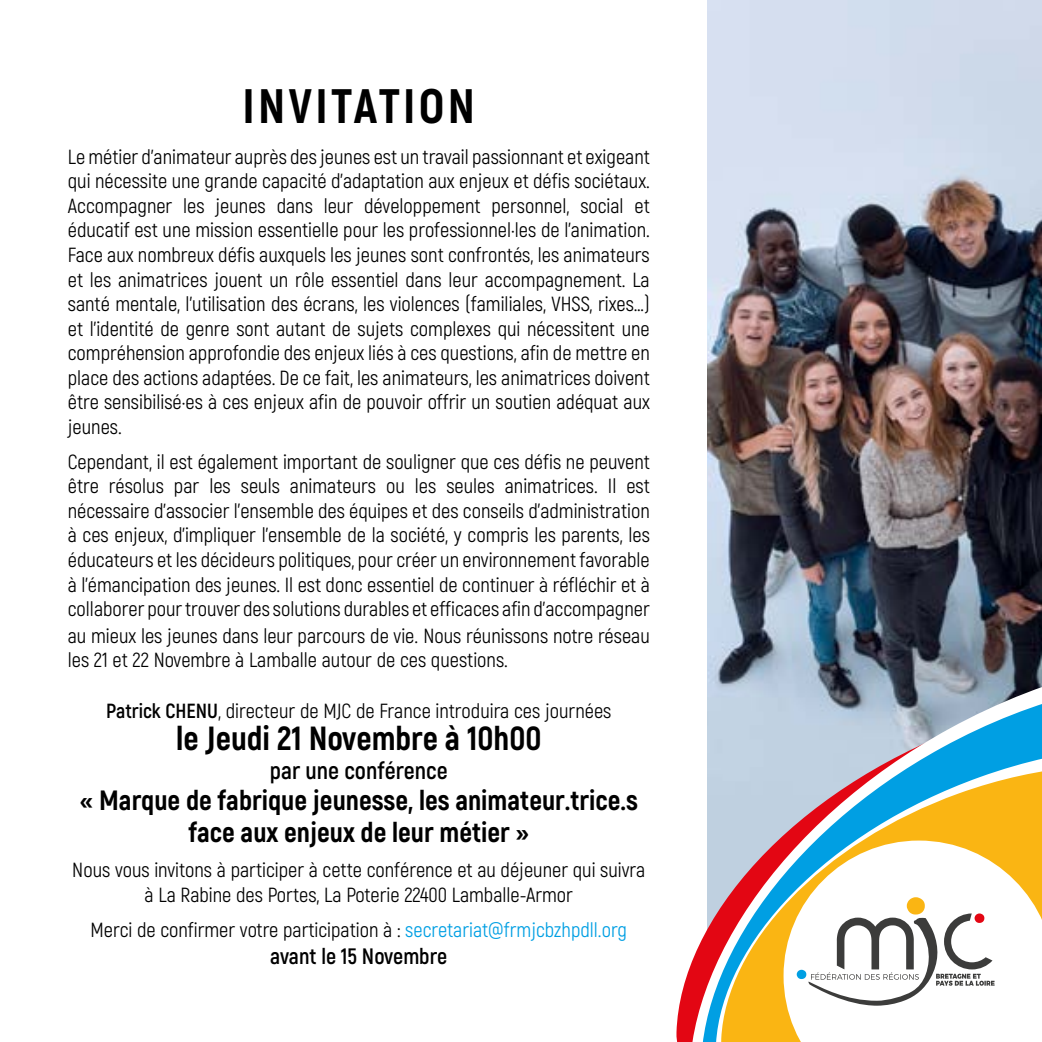
<style>
.page{position:relative;width:1042px;height:1042px;background:#fff}
.page>*{position:absolute;margin:0;border:0;box-sizing:border-box;transform-origin:0 0}
.t1{font:800 48.3px "Akrobat";letter-spacing:.07em;color:#000}
.t2{font:800 33.43px "Akrobat";color:#000}
.t3{font:800 27.82px/31.5px "Akrobat";color:#000;text-align:center}
.t4{font:700 24.15px "Akrobat";color:#000}
.t5{font:700 22.22px "Akrobat";color:#000}
.t6{font:20.47px/24.5px "Akrobat";color:#000;text-align:justify}
.s1{font-weight:700}
.s2{color:#009fe3}
</style>
<div class="page">
<img style="left:708px;top:0;width:334px;height:650px">
<svg style="left:676px;top:650px;width:366px;height:392px"></svg>
<svg style="left:690px;top:674px;width:352px;height:368px"></svg>
<svg style="left:715px;top:738px;width:327px;height:304px;background:#90bfdc"></svg>
<svg style="left:720px;top:758px;width:322px;height:284px;background:#b8b08f"></svg>
<svg style="left:783px;top:840px;width:259px;height:202px"></svg>
<svg style="left:797px;top:897px;width:197px;height:108px"></svg>
<h1 class="t1" style="left:243px;top:76px;width:234px">INVITATION</h1>
<p class="t6" style="left:68px;top:144px;width:583px">Le métier d'animateur auprès des jeunes est un travail passionnant et exigeant qui nécessite une grande capacité d'adaptation aux enjeux et défis sociétaux.<br>Accompagner les jeunes dans leur développement personnel, social et éducatif est une mission essentielle pour les professionnel·les de l'animation.<br>Face aux nombreux défis auxquels les jeunes sont confrontés, les animateurs et les animatrices jouent un rôle essentiel dans leur accompagnement. La santé mentale, l'utilisation des écrans, les violences (familiales, VHSS, rixes…) et l'identité de genre sont autant de sujets complexes qui nécessitent une compréhension approfondie des enjeux liés à ces questions, afin de mettre en place des actions adaptées. De ce fait, les animateurs, les animatrices doivent être sensibilisé·es à ces enjeux afin de pouvoir offrir un soutien adéquat aux jeunes.</p>
<p class="t6" style="left:68px;top:449px;width:583px">Cependant, il est également important de souligner que ces défis ne peuvent être résolus par les seuls animateurs ou les seules animatrices. Il est nécessaire d'associer l’ensemble des équipes et des conseils d’administration à ces enjeux, d'impliquer l'ensemble de la société, y compris les parents, les éducateurs et les décideurs politiques, pour créer un environnement favorable à l'émancipation des jeunes. Il est donc essentiel de continuer à réfléchir et à collaborer pour trouver des solutions durables et efficaces afin d'accompagner</p>
<p class="t6" style="left:68px;top:623px;width:583px">au mieux les jeunes dans leur parcours de vie. Nous réunissons notre réseau les 21 et 22 Novembre à Lamballe autour de ces questions.</p>
<p class="t6" style="left:106px;top:699px;width:507px"><span class="s1">Patrick CHENU</span>, directeur de MJC de France introduira ces journées</p>
<h2 class="t2" style="left:176px;top:717px;width:367px">le Jeudi 21 Novembre à 10h00</h2>
<p class="t4" style="left:270px;top:755px;width:179px">par une conférence</p>
<h3 class="t3" style="left:80px;top:785px;width:559px">« Marque de fabrique jeunesse, les animateur.trice.s face aux enjeux de leur métier »</h3>
<p class="t6" style="left:72px;top:858px;width:574px;text-align:center">Nous vous invitons à participer à cette conférence et au déjeuner qui suivra à La Rabine des Portes, La Poterie 22400 Lamballe-Armor</p>
<p class="t6" style="left:91px;top:917px;width:538px">Merci de confirmer votre participation à : <span class="s2">secretariat@frmjcbzhpdll.org</span></p>
<p class="t5" style="left:270px;top:942px;width:179px">avant le 15 Novembre</p>
</div>
